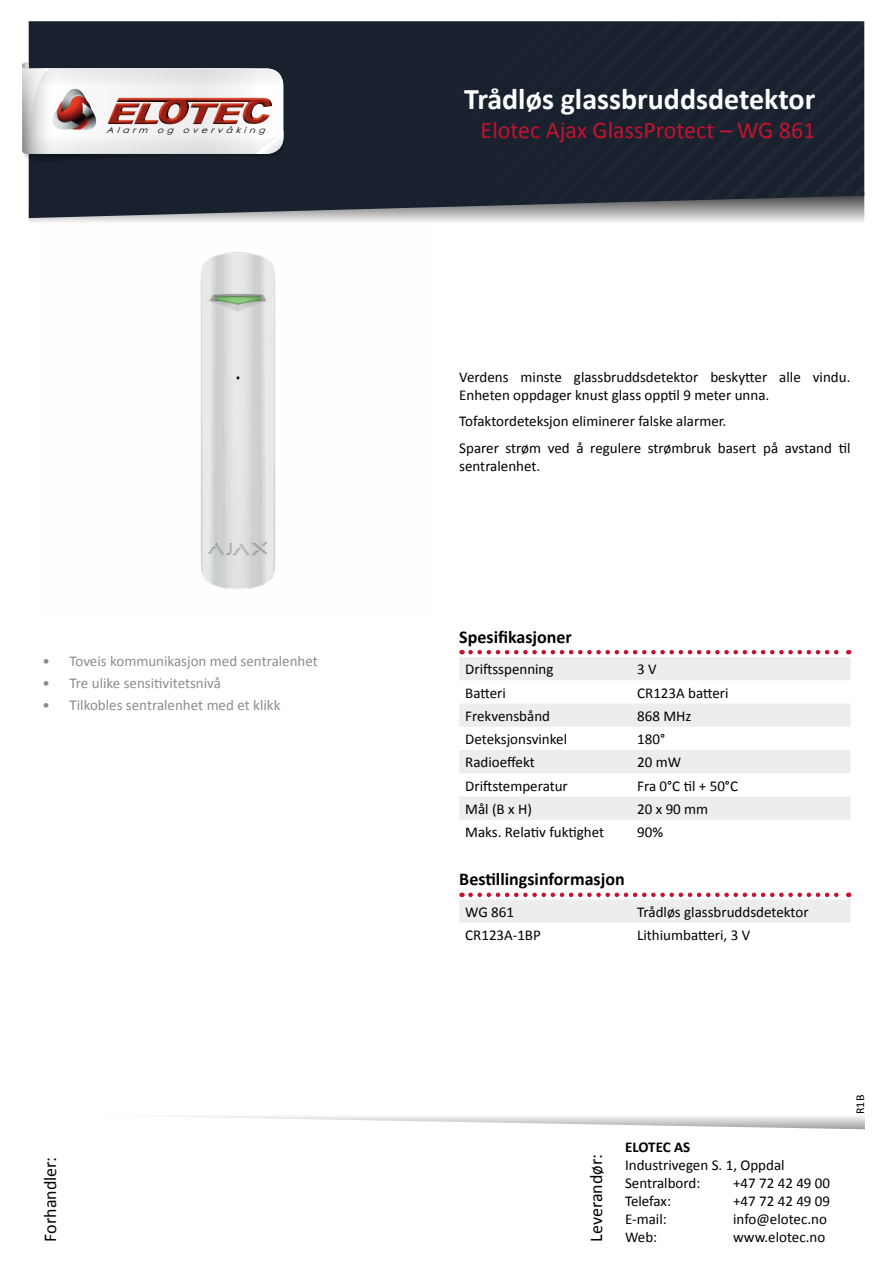
<style>
.page{position:relative;width:893px;height:1263px;background:#fff}
.page>*{position:absolute;margin:0;border:0;box-sizing:border-box;transform-origin:0 0}
.t1{font:700 30px "Calibri";color:#fff}
.t2{font:24px "Calibri";color:#c41230}
.t3{font:700 18px "Calibri";color:#000}
.t4{font:18px "Calibri";color:#000}
.t5{font:15px/18px "Calibri";color:#000}
.t6{font:15px "Calibri";color:#8a8c8e}
.t7{font:700 15px "Calibri";letter-spacing:-.005em;color:#000}
.t8{font:12px "Calibri";color:#000}
.t9{font:italic 8.25px "Century Gothic";color:#000;scale:1.16 1}
</style>
<div class="page">
<svg style="left:173px;top:1116px;width:692px;height:14px"></svg>
<svg style="left:22px;top:21px;width:842px;height:201px;background:#40454e"></svg>
<img style="left:200px;top:252px;width:76px;height:338px">
<svg style="left:470px;top:650px;width:379px;height:4px"></svg>
<svg style="left:459px;top:657px;width:391px;height:163px;fill:#ededee"></svg>
<svg style="left:459px;top:892px;width:391px;height:31px"></svg>
<p class="t9" style="left:107px;top:124px;width:140px">Alarm og overvåking</p>
<p class="t6" style="left:43px;top:651px;width:277px">• Toveis kommunikasjon med sentralenhet</p>
<p class="t6" style="left:43px;top:673px;width:180px">• Tre ulike sensitivitetsnivå</p>
<p class="t6" style="left:43px;top:696px;width:239px">• Tilkobles sentralenhet med et klikk</p>
<h1 class="t1" style="left:464px;top:80px;width:353px">Trådløs glassbruddsdetektor</h1>
<h2 class="t2" style="left:481px;top:115px;width:336px">Elotec Ajax GlassProtect – WG 861</h2>
<p class="t5" style="left:459px;top:368px;width:393px">Verdens minste glassbruddsdetektor beskytter alle vindu.<br>Enheten oppdager knust glass opptil 9 meter unna.</p>
<p class="t5" style="left:459px;top:408px;width:393px;line-height:26.5px">Tofaktordeteksjon eliminerer falske alarmer.<br>Sparer strøm ved å regulere strømbruk basert på avstand til</p>
<p class="t5" style="left:459px;top:457px;width:83px">sentralenhet.</p>
<p class="t3" style="left:459px;top:625px;width:114px">Spesifikasjoner</p>
<p class="t5" style="left:465px;top:660px;width:90px">Driftsspenning</p>
<p class="t5" style="left:637px;top:660px;width:21px">3 V</p>
<p class="t5" style="left:465px;top:683px;width:42px">Batteri</p>
<p class="t5" style="left:637px;top:683px;width:93px">CR123A batteri</p>
<p class="t5" style="left:465px;top:707px;width:86px">Frekvensbånd</p>
<p class="t5" style="left:637px;top:707px;width:56px">868 MHz</p>
<p class="t5" style="left:465px;top:730px;width:103px">Deteksjonsvinkel</p>
<p class="t5" style="left:637px;top:730px;width:29px">180°</p>
<p class="t5" style="left:465px;top:753px;width:71px">Radioeffekt</p>
<p class="t5" style="left:637px;top:753px;width:45px">20 mW</p>
<p class="t5" style="left:465px;top:776px;width:104px">Driftstemperatur</p>
<p class="t5" style="left:637px;top:776px;width:102px">Fra 0°C til + 50°C</p>
<p class="t5" style="left:465px;top:800px;width:68px">Mål (B x H)</p>
<p class="t5" style="left:637px;top:800px;width:73px">20 x 90 mm</p>
<p class="t5" style="left:465px;top:823px;width:140px">Maks. Relativ fuktighet</p>
<p class="t5" style="left:637px;top:823px;width:27px">90%</p>
<p class="t3" style="left:459px;top:868px;width:167px">Bestillingsinformasjon</p>
<p class="t5" style="left:465px;top:903px;width:50px">WG 861</p>
<p class="t5" style="left:637px;top:903px;width:173px">Trådløs glassbruddsdetektor</p>
<p class="t5" style="left:465px;top:926px;width:77px">CR123A-1BP</p>
<p class="t5" style="left:637px;top:926px;width:115px">Lithiumbatteri, 3 V</p>
<p class="t8" style="left:853px;top:1114px;width:21px;rotate:-90deg">R1B</p>
<p class="t4" style="left:39px;top:1242px;width:86px;rotate:-90deg">Forhandler:</p>
<p class="t4" style="left:585px;top:1242px;width:89px;rotate:-90deg">Leverandør:</p>
<p class="t7" style="left:625px;top:1137px;width:67px">ELOTEC AS</p>
<p class="t5" style="left:625px;top:1156px;width:161px">Industrivegen S. 1, Oppdal<br>Sentralbord:</p>
<p class="t5" style="left:733px;top:1174px;width:99px">+47 72 42 49 00</p>
<p class="t5" style="left:625px;top:1192px;width:48px">Telefax:</p>
<p class="t5" style="left:733px;top:1192px;width:99px">+47 72 42 49 09</p>
<p class="t5" style="left:625px;top:1210px;width:43px">E-mail:</p>
<p class="t5" style="left:733px;top:1210px;width:95px">info@elotec.no</p>
<p class="t5" style="left:625px;top:1228px;width:34px">Web:</p>
<p class="t5" style="left:733px;top:1228px;width:94px">www.elotec.no</p>
</div>
